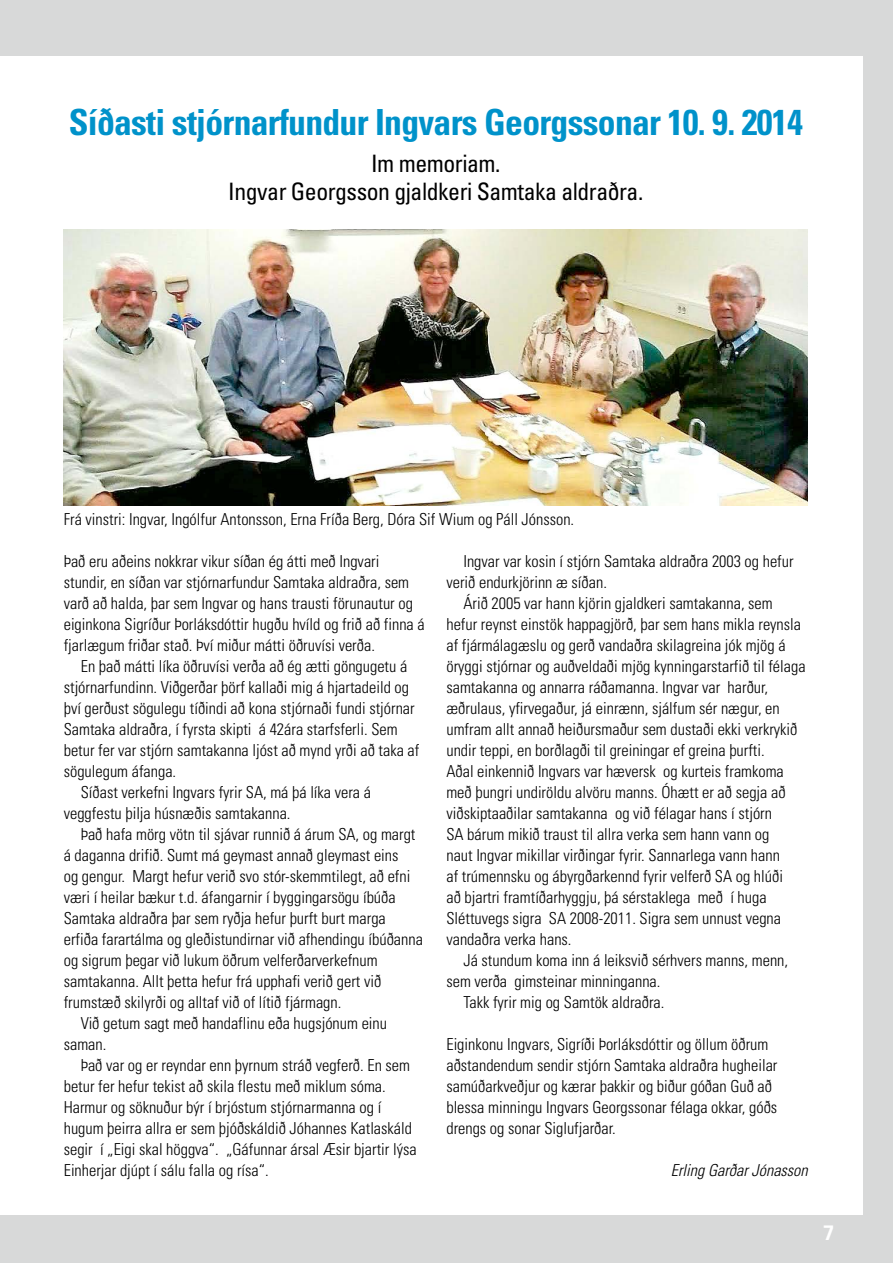
<style>
.page{position:relative;width:893px;height:1263px;background:#fff}
.page>*{position:absolute;margin:0;border:0;box-sizing:border-box;transform-origin:0 0}
.Fyrirsögn{font:700 condensed 36px "Univers";letter-spacing:-.02em;color:#0092ca}
.Undirfyrirsögn{font:condensed 24px "Univers";letter-spacing:-.02em;color:#000}
.t1{font:700 21px "Univers";color:#fff}
.Meginmál{font:300 condensed 16.5px/21px "Univers";color:#000}
.Meginmál-2{font:italic 300 condensed 16.5px "Univers";color:#000}
</style>
<div class="page">
<div style="left:0;top:0;width:893px;height:55px;background:#d8d9d9"></div>
<div style="left:0;top:1215px;width:893px;height:48px;background:#d8d9d9"></div>
<div style="left:863px;top:0;width:30px;height:1263px;background:#d8d9d9"></div>
<img style="left:64px;top:229px;width:744px;height:277px">
<p class="Fyrirsögn" style="left:69px;top:100px;width:736px">Síðasti stjórnarfundur Ingvars Georgssonar 10. 9. 2014</p>
<p class="Undirfyrirsögn" style="left:371px;top:148px;width:131px">Im memoriam.</p>
<p class="Undirfyrirsögn" style="left:228px;top:177px;width:417px">Ingvar Georgsson gjaldkeri Samtaka aldraðra.</p>
<p class="Meginmál" style="left:64px;top:509px;width:512px">Frá vinstri: Ingvar, Ingólfur Antonsson, Erna Fríða Berg, Dóra Sif Wium og Páll Jónsson.</p>
<p class="Meginmál" style="left:64px;top:551px;width:362px">Það eru aðeins nokkrar vikur síðan ég átti með Ingvari stundir, en síðan var stjórnarfundur Samtaka aldraðra, sem varð að halda, þar sem Ingvar og hans trausti förunautur og eiginkona Sigríður Þorláksdóttir hugðu hvíld og frið að finna á fjarlægum friðar stað. Því miður mátti öðruvísi verða.</p>
<p class="Meginmál" style="left:64px;top:656px;width:357px;text-indent:17px">En það mátti líka öðruvísi verða að ég ætti göngugetu á stjórnarfundinn. Viðgerðar þörf kallaði mig á hjartadeild og því gerðust sögulegu tíðindi að kona stjórnaði fundi stjórnar Samtaka aldraðra, í fyrsta skipti á 42ára starfsferli. Sem betur fer var stjórn samtakanna ljóst að mynd yrði að taka af sögulegum áfanga.</p>
<p class="Meginmál" style="left:64px;top:782px;width:309px;text-indent:17px">Síðast verkefni Ingvars fyrir SA, má þá líka vera á veggfestu þilja húsnæðis samtakanna.</p>
<p class="Meginmál" style="left:64px;top:824px;width:361px;text-indent:17px">Það hafa mörg vötn til sjávar runnið á árum SA, og margt á daganna drifið. Sumt má geymast annað gleymast eins<br>og gengur. Margt hefur verið svo stór-skemmtilegt, að efni væri í heilar bækur t.d. áfangarnir í byggingarsögu íbúða Samtaka aldraðra þar sem ryðja hefur þurft burt marga erfiða farartálma og gleðistundirnar við afhendingu íbúðanna og sigrum þegar við lukum öðrum velferðarverkefnum samtakanna. Allt þetta hefur frá upphafi verið gert við frumstæð skilyrði og alltaf við of lítið fjármagn.</p>
<p class="Meginmál" style="left:64px;top:1013px;width:325px;text-indent:17px">Við getum sagt með handaflinu eða hugsjónum einu saman.</p>
<p class="Meginmál" style="left:64px;top:1055px;width:354px;text-indent:17px">Það var og er reyndar enn þyrnum stráð vegferð. En sem betur fer hefur tekist að skila flestu með miklum sóma.<br>Harmur og söknuður býr í brjóstum stjórnarmanna og í hugum þeirra allra er sem þjóðskáldið Jóhannes Katlaskáld segir í „Eigi skal höggva“. „Gáfunnar ársal Æsir bjartir lýsa Einherjar djúpt í sálu falla og rísa“.</p>
<p class="Meginmál" style="left:446px;top:551px;width:349px;text-indent:17px">Ingvar var kosin í stjórn Samtaka aldraðra 2003 og hefur verið endurkjörinn æ síðan.</p>
<p class="Meginmál" style="left:446px;top:593px;width:361px;text-indent:17px">Árið 2005 var hann kjörin gjaldkeri samtakanna, sem hefur reynst einstök happagjörð, þar sem hans mikla reynsla af fjármálagæslu og gerð vandaðra skilagreina jók mjög á öryggi stjórnar og auðveldaði mjög kynningarstarfið til félaga samtakanna og annarra ráðamanna. Ingvar var harður, æðrulaus, yfirvegaður, já einrænn, sjálfum sér nægur, en umfram allt annað heiðursmaður sem dustaði ekki verkrykið undir teppi, en borðlagði til greiningar ef greina þurfti.<br>Aðal einkennið Ingvars var hæversk og kurteis framkoma með þungri undiröldu alvöru manns. Óhætt er að segja að viðskiptaaðilar samtakanna og við félagar hans í stjórn<br>SA bárum mikið traust til allra verka sem hann vann og<br>naut Ingvar mikillar virðingar fyrir. Sannarlega vann hann<br>af trúmennsku og ábyrgðarkennd fyrir velferð SA og hlúði<br>að bjartri framtíðarhyggju, þá sérstaklega með í huga Sléttuvegs sigra SA 2008-2011. Sigra sem unnust vegna vandaðra verka hans.</p>
<p class="Meginmál" style="left:446px;top:950px;width:343px;text-indent:17px">Já stundum koma inn á leiksvið sérhvers manns, menn, sem verða gimsteinar minninganna.</p>
<p class="Meginmál" style="left:463px;top:992px;width:203px">Takk fyrir mig og Samtök aldraðra.</p>
<p class="Meginmál" style="left:446px;top:1034px;width:333px">Eiginkonu Ingvars, Sigríði Þorláksdóttir og öllum öðrum aðstandendum sendir stjórn Samtaka aldraðra hugheilar samúðarkveðjur og kærar þakkir og biður góðan Guð að blessa minningu Ingvars Georgssonar félaga okkar, góðs drengs og sonar Siglufjarðar.</p>
<p class="Meginmál-2" style="left:671px;top:1160px;width:138px">Erling Garðar Jónasson</p>
<p class="t1" style="left:823px;top:1220px;width:13px">7</p>
</div>
